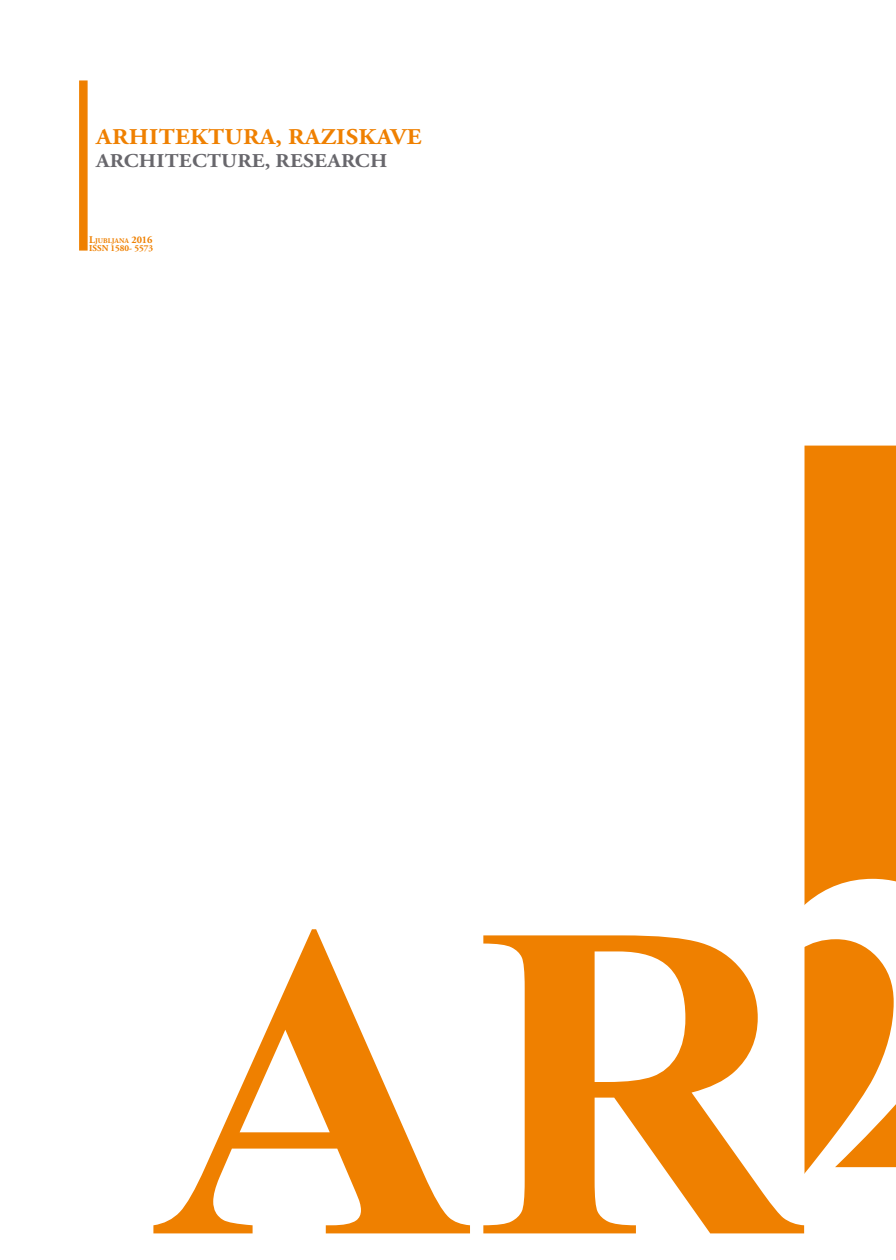
<style>
.page{position:relative;width:896px;height:1260px;background:#fff}
.page>*{position:absolute;margin:0;border:0;box-sizing:border-box;transform-origin:0 0}
.t1{font:700 450px "Times New Roman";color:#ef8000}
.t2{font:700 22.5px "Adobe Garamond Pro";letter-spacing:.015em;color:#ef8000;scale:1.1 1}
.t3{font:700 19.5px "Adobe Garamond Pro";letter-spacing:.015em;color:#68676c;scale:1.1 1}
.t4{font:700 9px "Adobe Garamond Pro";color:#ef8000}
.t5{font:700 7.2px "Adobe Garamond Pro";color:#ef8000}
.s1{font-size:10.2px}
.s2{font-size:526.2px;color:#fff}
</style>
<div class="page">
<div style="left:804px;top:445px;width:91px;height:787px;background:#ef8000"></div>
<div style="left:79px;top:80px;width:9px;height:171px;background:#ef8000;border:2px solid #ef8000"></div>
<p class="t2" style="left:96px;top:124px;width:297px">ARHITEKTURA, RAZISKAVE</p>
<p class="t3" style="left:96px;top:149px;width:266px">ARCHITECTURE, RESEARCH</p>
<p class="t5" style="left:89px;top:236px;width:65px"><span class="s1">L</span>JUBLJANA <span class="s1">2016</span></p>
<p class="t4" style="left:89px;top:242px;width:65px">ISSN 1580- 5573</p>
<h1 class="t1" style="left:150px;top:771px;width:860px">AR<span class="s2">2</span></h1>
</div>
